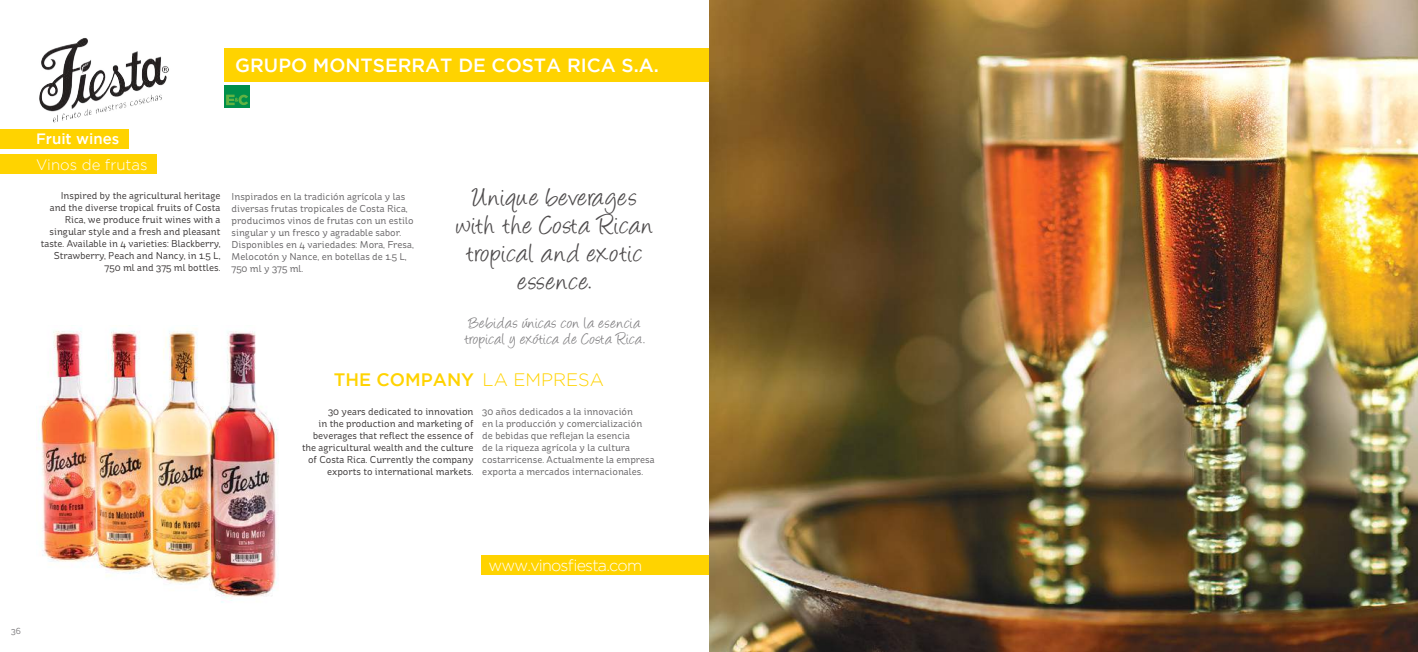
<style>
.page{position:relative;width:1418px;height:652px;background:#fff}
.page>*{position:absolute;margin:0;border:0;box-sizing:border-box;transform-origin:0 0}
.t1{font:30px/28px "Angelina";letter-spacing:.035em;color:#4e4b4c;text-align:center}
.t2{font:500 19px "Gotham";color:#fff}
.t3{font:18px/16px "Angelina";letter-spacing:.03em;color:#7d7c7e}
.t4{font:500 18px "Gotham";color:#ffd300}
.t5{font:300 16px "Gotham";letter-spacing:-.05em;color:#fff}
.t6{font:300 15px "Gotham";color:#fff}
.t7{font:500 15px "Gotham";color:#fff}
.t8{font:10px/12px "St Ryde";color:#393535;text-align:right}
.t9{font:10px/12px "St Ryde";color:#656365}
.t10{font:9px "St Ryde";color:#7d7c7e}
.s1{font-weight:300}
</style>
<div class="page">
<div style="left:224px;top:48px;width:485px;height:34px;background:#ffd300"></div>
<div style="left:0;top:130px;width:128px;height:19px;background:#ffd300"></div>
<div style="left:0;top:155px;width:157px;height:19px;background:#ffd300"></div>
<img style="left:37px;top:328px;width:242px;height:275px">
<div style="left:481px;top:556px;width:228px;height:19px;background:#ffd300"></div>
<img style="left:39px;top:38px;width:130px;height:85px">
<img style="left:709px;top:0;width:708px;height:652px">
<div style="left:224px;top:85px;width:25px;height:23px;background:#008f4b"></div>
<svg style="left:226px;top:95px;width:22px;height:10px"></svg>
<h3 class="t7" style="left:36px;top:130px;width:85px">Fruit wines</h3>
<h2 class="t2" style="left:235px;top:54px;width:425px">GRUPO MONTSERRAT DE COSTA RICA S.A.</h2>
<h3 class="t6" style="left:36px;top:156px;width:113px">Vinos de frutas</h3>
<p class="t8" style="left:41px;top:190px;width:181px">Inspired by the agricultural heritage<br>and the diverse tropical fruits of Costa Rica, we produce fruit wines with a singular style and a fresh and pleasant taste. Available in 4 varieties: Blackberry, Strawberry, Peach and Nancy, in 1.5 L, 750 ml and 375 ml bottles.</p>
<p class="t9" style="left:231px;top:191px;width:184px">Inspirados en la tradición agrícola y las diversas frutas tropicales de Costa Rica, producimos vinos de frutas con un estilo singular y un fresco y agradable sabor.<br>Disponibles en 4 variedades: Mora, Fresa, Melocotón y Nance, en botellas de 1.5 L, 750 ml y 375 ml.</p>
<h1 class="t1" style="left:456px;top:186px;width:198px">Unique beverages with the Costa Rican tropical and exotic essence.</h1>
<h3 class="t3" style="left:464px;top:317px;width:182px">Bebidas únicas con la esencia tropical y exótica de Costa Rica.</h3>
<h3 class="t4" style="left:334px;top:370px;width:272px">THE COMPANY <span class="s1">LA EMPRESA</span></h3>
<p class="t8" style="left:302px;top:405px;width:173px">30 years dedicated to innovation<br>in the production and marketing of beverages that reflect the essence of the agricultural wealth and the culture of Costa Rica. Currently the company exports to international markets.</p>
<p class="t9" style="left:482px;top:405px;width:174px">30 años dedicados a la innovación<br>en la producción y comercialización de bebidas que reflejan la esencia<br>de la riqueza agrícola y la cultura costarricense. Actualmente la empresa exporta a mercados internacionales.</p>
<p class="t10" style="left:11px;top:625px;width:11px">36</p>
<h3 class="t5" style="left:488px;top:556px;width:155px">www.vinosfiesta.com</h3>
</div>
